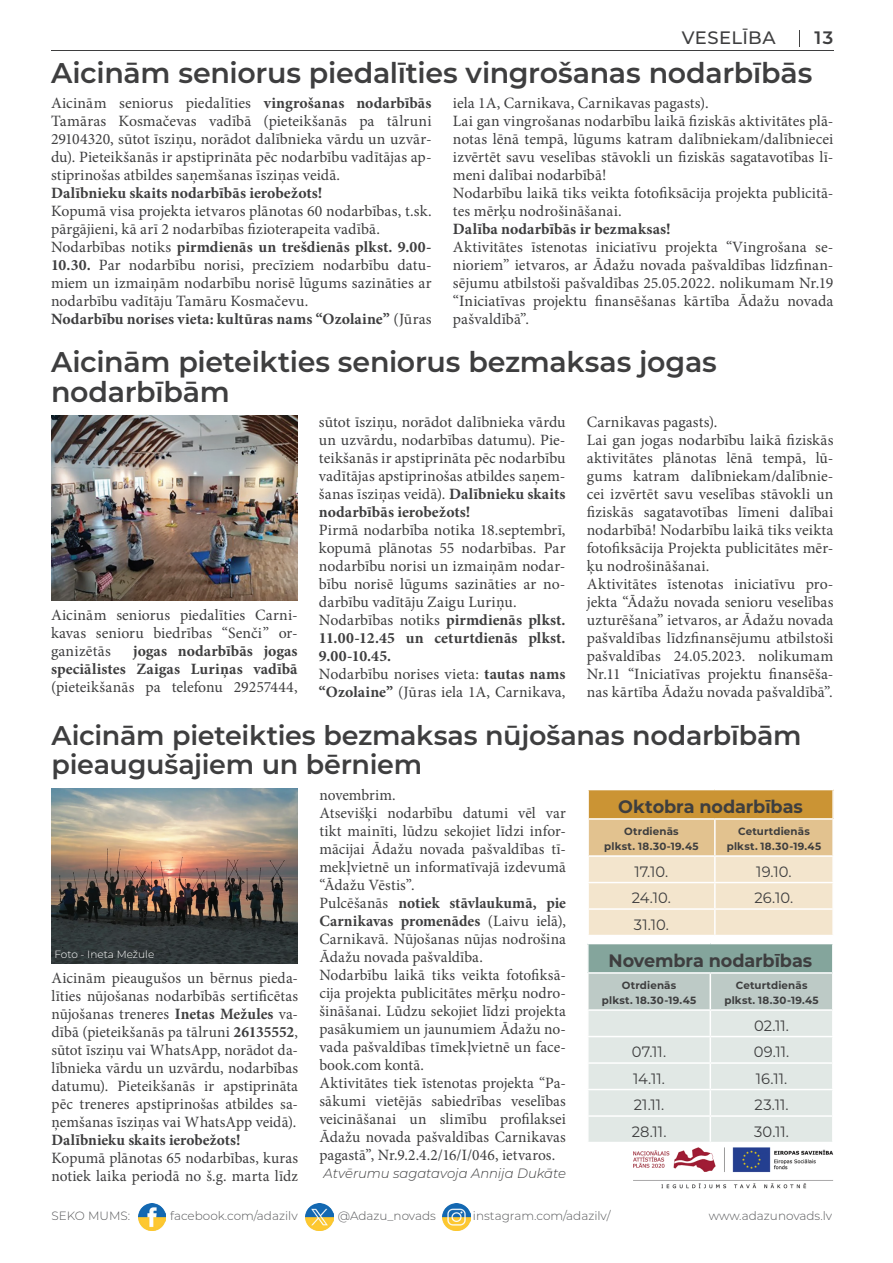
<style>
.page{position:relative;width:893px;height:1263px;background:#fff}
.page>*{position:absolute;margin:0;border:0;box-sizing:border-box;transform-origin:0 0}
.t1{font:600 28.5px/30px "Montserrat";letter-spacing:-.01em;color:#3e3e3f}
.t2{font:600 27px/28.5px "Montserrat";letter-spacing:-.01em;color:#3e3e3f}
.t3{font:700 18px "Montserrat";letter-spacing:-.005em;color:#3e3e3f}
.t4{font:500 18px "Montserrat";letter-spacing:.025em;color:#3e3e3f}
.t5{font:600 18px "Montserrat";color:#3e3e3f}
.t6{font:15.75px/18px "Minion Pro";letter-spacing:.005em;color:#3e3e3f}
.t7{font:700 15.75px/18px "Minion Pro";letter-spacing:.005em;color:#3e3e3f;text-align:right}
.t8{font:15px "Montserrat";color:#3e3e3f}
.t9{font:italic 300 13.5px "Montserrat";color:#3e3e3f}
.t10{font:300 12px "Montserrat";color:#57585a}
.t11{font:700 10.5px/15px "Montserrat";letter-spacing:.02em;color:#3e3e3f;text-align:center}
.t12{font:300 10.5px "Montserrat";color:#fff}
.s1{font-weight:700}
</style>
<div class="page">
<img style="left:138px;top:1203px;width:28px;height:28px">
<img style="left:305px;top:1203px;width:28px;height:28px">
<img style="left:442px;top:1203px;width:28px;height:28px">
<svg style="left:799px;top:30px;width:1px;height:17px"></svg>
<hr style="left:51px;top:50px;width:782px;height:1px;background:#3e3e3f">
<div style="left:588px;top:789px;width:245px;height:30px;background:#cb9434"></div>
<svg style="left:589px;top:820px;width:243px;height:115px;background:#eddab9"></svg>
<hr style="left:587px;top:789px;width:128px;height:1px;background:#fff">
<hr style="left:587px;top:790px;width:2px;height:28px;background:#fff">
<hr style="left:715px;top:789px;width:119px;height:1px;background:#fff">
<hr style="left:832px;top:790px;width:2px;height:28px;background:#fff">
<hr style="left:587px;top:818px;width:128px;height:2px;background:#fff">
<hr style="left:715px;top:818px;width:119px;height:2px;background:#fff">
<hr style="left:714px;top:820px;width:2px;height:35px;background:#fff">
<hr style="left:587px;top:855px;width:128px;height:2px;background:#fff">
<hr style="left:715px;top:855px;width:119px;height:2px;background:#fff">
<hr style="left:714px;top:857px;width:2px;height:25px;background:#fff">
<hr style="left:587px;top:882px;width:128px;height:1px;background:#fff">
<hr style="left:715px;top:882px;width:119px;height:1px;background:#fff">
<hr style="left:714px;top:883px;width:2px;height:25px;background:#fff">
<hr style="left:587px;top:908px;width:128px;height:2px;background:#fff">
<hr style="left:715px;top:908px;width:119px;height:2px;background:#fff">
<hr style="left:714px;top:910px;width:2px;height:25px;background:#fff">
<div style="left:588px;top:943px;width:245px;height:30px;background:#84a59c"></div>
<hr style="left:587px;top:943px;width:123px;height:1px;background:#fff">
<hr style="left:587px;top:944px;width:2px;height:28px;background:#fff">
<hr style="left:710px;top:943px;width:124px;height:1px;background:#fff">
<hr style="left:832px;top:944px;width:2px;height:28px;background:#fff">
<hr style="left:587px;top:972px;width:123px;height:2px;background:#fff">
<hr style="left:710px;top:972px;width:124px;height:2px;background:#fff">
<svg style="left:588px;top:973px;width:245px;height:169px;background:#dbe3e0"></svg>
<hr style="left:832px;top:1117px;width:2px;height:25px;background:#fff">
<img style="left:51px;top:789px;width:247px;height:174px">
<img style="left:633px;top:1147px;width:200px;height:42px">
<img style="left:51px;top:416px;width:247px;height:184px">
<p class="t4" style="left:682px;top:25px;width:95px">VESELĪBA</p>
<p class="t5" style="left:814px;top:25px;width:21px">13</p>
<h1 class="t1" style="left:51px;top:56px;width:763px">Aicinām seniorus piedalīties vingrošanas nodarbībās</h1>
<p class="t6" style="left:51px;top:94px;width:382px;text-align:justify">Aicinām seniorus piedalīties <span class="s1">vingrošanas nodarbībās </span>Tamāras Kosmačevas vadībā (pieteikšanās pa tālruni 29104320, sūtot īsziņu, norādot dalībnieka vārdu un uzvār&shy;du). Pieteikšanās ir apstiprināta pēc nodarbību vadītājas ap&shy;stiprinošas atbildes saņemšanas īsziņas veidā.</p>
<p class="t7" style="left:51px;top:184px;width:273px">Dalībnieku skaits nodarbībās ierobežots!</p>
<p class="t6" style="left:51px;top:202px;width:382px">Kopumā visa projekta ietvaros plānotas 60 nodarbības, t.sk. pārgājieni, kā arī 2 nodarbības fizioterapeita vadībā.<br>Nodarbības notiks <span class="s1">pirmdienās un trešdienās plkst. 9.00- 10.30.</span> Par nodarbību norisi, precīziem nodarbību datu&shy;miem un izmaiņām nodarbību norisē lūgums sazināties ar nodarbību vadītāju Tamāru Kosmačevu.<br><span class="s1">Nodarbību norises vieta: kultūras nams “Ozolaine”</span> (Jūras</p>
<p class="t6" style="left:453px;top:94px;width:382px">iela 1A, Carnikava, Carnikavas pagasts).<br>Lai gan vingrošanas nodarbību laikā fiziskās aktivitātes plā&shy;notas lēnā tempā, lūgums katram dalībniekam/dalībniecei izvērtēt savu veselības stāvokli un fiziskās sagatavotības lī&shy;meni dalībai nodarbībā!<br>Nodarbību laikā tiks veikta fotofiksācija projekta publicitā&shy;tes mērķu nodrošināšanai.</p>
<p class="t7" style="left:453px;top:220px;width:219px">Dalība nodarbībās ir bezmaksas!</p>
<p class="t6" style="left:453px;top:238px;width:382px;text-align:justify">Aktivitātes īstenotas iniciatīvu projekta “Vingrošana se&shy;nioriem” ietvaros, ar Ādažu novada pašvaldības līdzfinan&shy;sējumu atbilstoši pašvaldības 25.05.2022. nolikumam Nr.19 “Iniciatīvas projektu finansēšanas kārtība Ādažu novada pašvaldībā”.</p>
<h1 class="t1" style="left:51px;top:346px;width:667px">Aicinām pieteikties seniorus bezmaksas jogas nodarbībām</h1>
<p class="t6" style="left:51px;top:606px;width:248px;text-align:justify">Aicinām seniorus piedalīties Carni&shy;kavas senioru biedrības “Senči” or&shy;ganizētās</p>
<p class="t7" style="left:51px;top:642px;width:248px">jogas nodarbībās jogas<br>speciālistes Zaigas Luriņas vadībā</p>
<p class="t6" style="left:51px;top:678px;width:248px">(pieteikšanās pa telefonu 29257444,</p>
<p class="t6" style="left:319px;top:413px;width:248px;text-align:justify">sūtot īsziņu, norādot dalībnieka vārdu un uzvārdu, nodarbības datumu). Pie&shy;teikšanās ir apstiprināta pēc nodarbību vadītājas apstiprinošas atbildes saņem&shy;šanas īsziņas veidā). <span class="s1">Dalībnieku skaits nodarbībās ierobežots!</span></p>
<p class="t6" style="left:319px;top:521px;width:248px">Pirmā nodarbība notika 18.septembrī, kopumā plānotas 55 nodarbības. Par nodarbību norisi un izmaiņām nodar&shy;bību norisē lūgums sazināties ar no&shy;darbību vadītāju Zaigu Luriņu.<br>Nodarbības notiks <span class="s1">pirmdienās plkst.<br>11.00-12.45 un ceturtdienās plkst.<br>9.00-10.45.<br></span>Nodarbību norises vieta: <span class="s1">tautas nams “Ozolaine”</span> (Jūras iela 1A, Carnikava,</p>
<p class="t6" style="left:587px;top:413px;width:248px">Carnikavas pagasts).<br>Lai gan jogas nodarbību laikā fiziskās aktivitātes plānotas lēnā tempā, lū&shy;gums katram dalībniekam/dalībnie&shy;cei izvērtēt savu veselības stāvokli un fiziskās sagatavotības līmeni dalībai nodarbībā! Nodarbību laikā tiks veikta fotofiksācija Projekta publicitātes mēr&shy;ķu nodrošināšanai.<br>Aktivitātes īstenotas iniciatīvu pro&shy;jekta “Ādažu novada senioru veselības uzturēšana” ietvaros, ar Ādažu novada pašvaldības līdzfinansējumu atbilstoši pašvaldības 24.05.2023. nolikumam Nr.11 “Iniciatīvas projektu finansēša&shy;nas kārtība Ādažu novada pašvaldībā”.</p>
<h2 class="t2" style="left:51px;top:720px;width:752px">Aicinām pieteikties bezmaksas nūjošanas nodarbībām pieaugušajiem un bērniem</h2>
<p class="t3" style="left:618px;top:793px;width:186px">Oktobra nodarbības</p>
<p class="t11" style="left:604px;top:823px;width:96px">Otrdienās<br>plkst. 18.30-19.45</p>
<p class="t11" style="left:727px;top:823px;width:96px">Ceturtdienās plkst. 18.30-19.45</p>
<p class="t8" style="left:634px;top:861px;width:35px">17.10.</p>
<p class="t8" style="left:756px;top:861px;width:37px">19.10.</p>
<p class="t8" style="left:632px;top:887px;width:41px">24.10.</p>
<p class="t8" style="left:755px;top:887px;width:40px">26.10.</p>
<p class="t8" style="left:634px;top:914px;width:37px">31.10.</p>
<p class="t3" style="left:608px;top:947px;width:205px">Novembra nodarbības</p>
<p class="t11" style="left:602px;top:977px;width:96px">Otrdienās<br>plkst. 18.30-19.45</p>
<p class="t11" style="left:724px;top:977px;width:96px">Ceturtdienās plkst. 18.30-19.45</p>
<p class="t8" style="left:754px;top:1015px;width:36px">02.11.</p>
<p class="t8" style="left:632px;top:1041px;width:36px">07.11.</p>
<p class="t8" style="left:754px;top:1041px;width:37px">09.11.</p>
<p class="t8" style="left:633px;top:1068px;width:33px">14.11.</p>
<p class="t8" style="left:756px;top:1068px;width:33px">16.11.</p>
<p class="t8" style="left:634px;top:1094px;width:32px">21.11.</p>
<p class="t8" style="left:754px;top:1094px;width:36px">23.11.</p>
<p class="t8" style="left:632px;top:1121px;width:36px">28.11.</p>
<p class="t8" style="left:754px;top:1121px;width:36px">30.11.</p>
<p class="t6" style="left:319px;top:786px;width:248px">novembrim.<br>Atsevišķi nodarbību datumi vēl var tikt mainīti, lūdzu sekojiet līdzi infor&shy;mācijai Ādažu novada pašvaldības tī&shy;mekļvietnē un informatīvajā izdevumā “Ādažu Vēstis”.<br>Pulcēšanās <span class="s1">notiek stāvlaukumā, pie Carnikavas promenādes</span> (Laivu ielā), Carnikavā. Nūjošanas nūjas nodrošina Ādažu novada pašvaldība.<br>Nodarbību laikā tiks veikta fotofiksā&shy;cija projekta publicitātes mērķu nodro&shy;šināšanai. Lūdzu sekojiet līdzi projekta pasākumiem un jaunumiem Ādažu no&shy;vada pašvaldības tīmekļvietnē un face&shy;book.com kontā.<br>Aktivitātes tiek īstenotas projekta “Pa&shy;sākumi vietējās sabiedrības veselības veicināšanai un slimību profilaksei Ādažu novada pašvaldības Carnikavas pagastā”, Nr.9.2.4.2/16/I/046, ietvaros.</p>
<p class="t9" style="left:323px;top:1164px;width:244px">Atvērumu sagatavoja Annija Dukāte</p>
<p class="t12" style="left:54px;top:947px;width:101px">Foto - Ineta Mežule</p>
<p class="t6" style="left:51px;top:969px;width:248px;text-align:justify">Aicinām pieaugušos un bērnus pieda&shy;līties nūjošanas nodarbībās sertificētas nūjošanas treneres <span class="s1">Inetas Mežules</span> va&shy;dībā (pieteikšanās pa tālruni <span class="s1">26135552</span>, sūtot īsziņu vai WhatsApp, norādot da&shy;lībnieka vārdu un uzvārdu, nodarbības datumu). Pieteikšanās ir apstiprināta pēc treneres apstiprinošas atbildes sa&shy;ņemšanas īsziņas vai WhatsApp veidā).</p>
<p class="t7" style="left:51px;top:1131px;width:190px">Dalībnieku skaits ierobežots!</p>
<p class="t6" style="left:51px;top:1149px;width:248px">Kopumā plānotas 65 nodarbības, kuras notiek laika periodā no š.g. marta līdz</p>
<p class="t10" style="left:51px;top:1207px;width:80px">SEKO MUMS:</p>
<p class="t10" style="left:170px;top:1207px;width:129px">facebook.com/adazilv</p>
<p class="t10" style="left:338px;top:1207px;width:100px">@Adazu_novads</p>
<p class="t10" style="left:473px;top:1207px;width:139px">instagram.com/adazilv/</p>
<p class="t10" style="left:709px;top:1207px;width:125px">www.adazunovads.lv</p>
</div>
